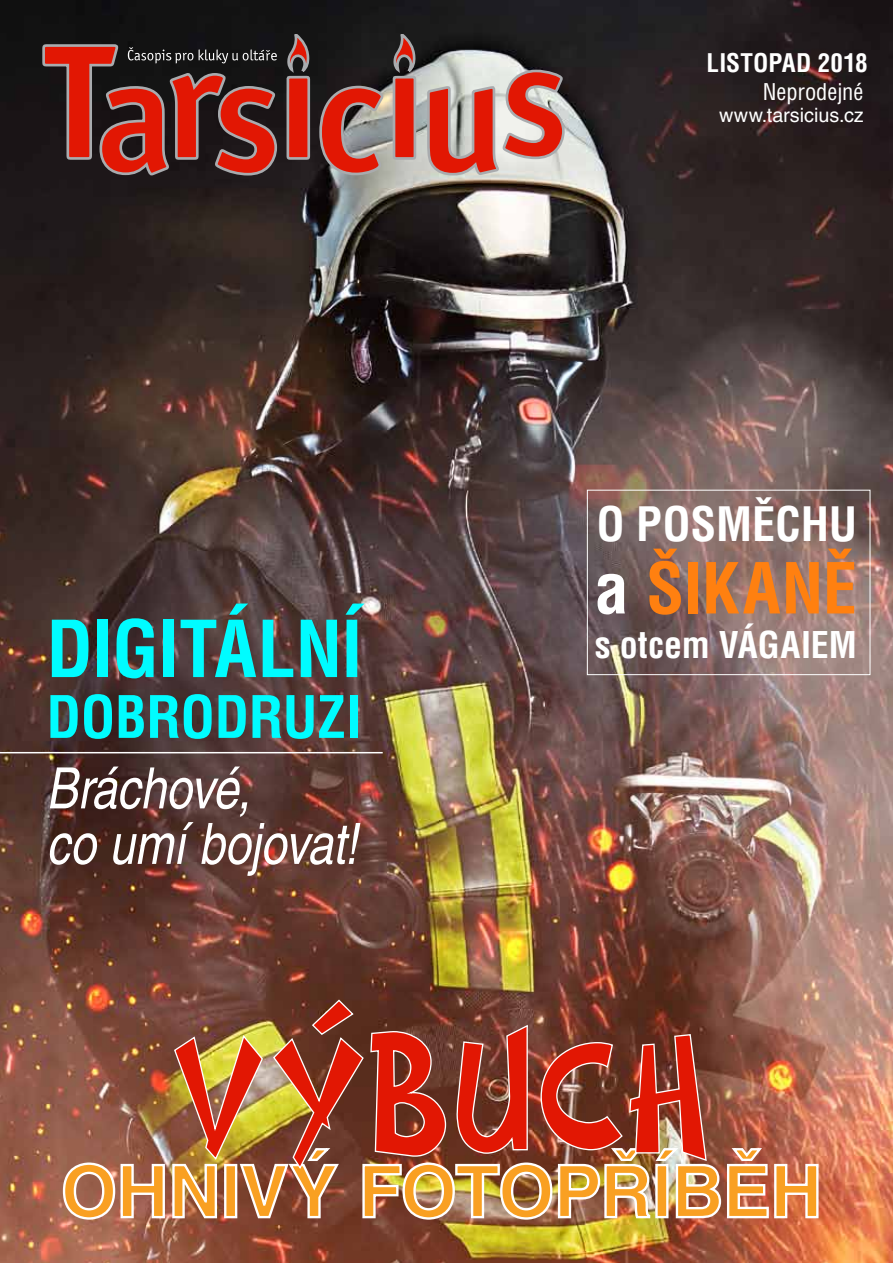
<style>
.page{position:relative;width:893px;height:1263px;background:#fff}
.page>*{position:absolute;margin:0;border:0;box-sizing:border-box;transform-origin:0 0}
.t1{font:700 condensed 76.5px "Helvetica CE";letter-spacing:-.005em;color:#00fcff}
.t2{font:700 72.45px "Helvetica CE";letter-spacing:-.01em;color:#f9a022}
.t3{font:700 condensed 68.55px "Helvetica CE";letter-spacing:-.01em;color:#ff8010}
.t4{font:italic condensed 57px/55.5px "Helvetica CE";letter-spacing:-.01em;color:#fff}
.t5{font:700 condensed 57px "Helvetica CE";letter-spacing:-.01em;color:#00fcff}
.t6{font:700 condensed 46.2px "Helvetica CE";color:#fff}
.t7{font:700 condensed 36px "Helvetica CE";letter-spacing:.005em;color:#fff}
.t8{font:700 condensed 25.05px "Helvetica CE";letter-spacing:.005em;color:#fff}
.t9{font:condensed 22.5px "Helvetica CE";color:#fff}
.t10{font:19.8px "Helvetica CE";color:#fff}
.s1{color:#fff}
</style>
<div class="page">
<img style="left:0;top:0;width:893px;height:1263px">
<svg style="left:286px;top:35px;width:25px;height:39px"></svg>
<svg style="left:392px;top:35px;width:22px;height:39px"></svg>
<svg style="left:41px;top:43px;width:237px;height:134px;background:#6d2a24"></svg>
<svg style="left:318px;top:84px;width:67px;height:93px;background:#a15850"></svg>
<div style="left:288px;top:77px;width:21px;height:81px;background:#e21703;border-radius:3px"></div>
<div style="left:286px;top:76px;width:24px;height:84px;border:3px solid #a9abae;border-radius:3px"></div>
<div style="left:394px;top:77px;width:21px;height:81px;background:#e21703;border-radius:3px"></div>
<div style="left:393px;top:76px;width:23px;height:84px;border:3px solid #a9abae;border-radius:3px"></div>
<svg style="left:426px;top:68px;width:140px;height:109px;background:#d0867c"></svg>
<hr style="left:0;top:752px;width:383px;height:1px;background:#fff">
<div style="left:587px;top:490px;width:283px;height:185px;border:1px solid #fff"></div>
<img style="left:62px;top:1161px;width:156px;height:60px">
<div style="left:224px;top:1164px;width:13px;height:54px;border:2px solid #fff"></div>
<svg style="left:238px;top:1170px;width:103px;height:49px;background:#905c4d"></svg>
<img style="left:361px;top:1146px;width:459px;height:75px">
<img style="left:173px;top:998px;width:534px;height:172px">
<h1 class="t1" style="left:46px;top:601px;width:318px">DIGITÁLNÍ</h1>
<p class="t5" style="left:46px;top:681px;width:317px">DOBRODRUZI</p>
<p class="t4" style="left:46px;top:760px;width:313px">Bráchové,<br>co umí bojovat!</p>
<p class="t8" style="left:707px;top:47px;width:162px">LISTOPAD 2018</p>
<p class="t10" style="left:719px;top:103px;width:146px">www.tarsicius.cz</p>
<p class="t9" style="left:763px;top:78px;width:102px">Neprodejné</p>
<p class="t6" style="left:596px;top:496px;width:262px">O POSMĚCHU</p>
<p class="t3" style="left:595px;top:545px;width:264px"><span class="s1">A</span> ŠIKANĚ</p>
<p class="t7" style="left:595px;top:623px;width:264px">S OTCEM VÁGAIEM</p>
<p class="t2" style="left:61px;top:1147px;width:763px">OHNIVÝ FOTOPŘÍBĚH</p>
</div>
